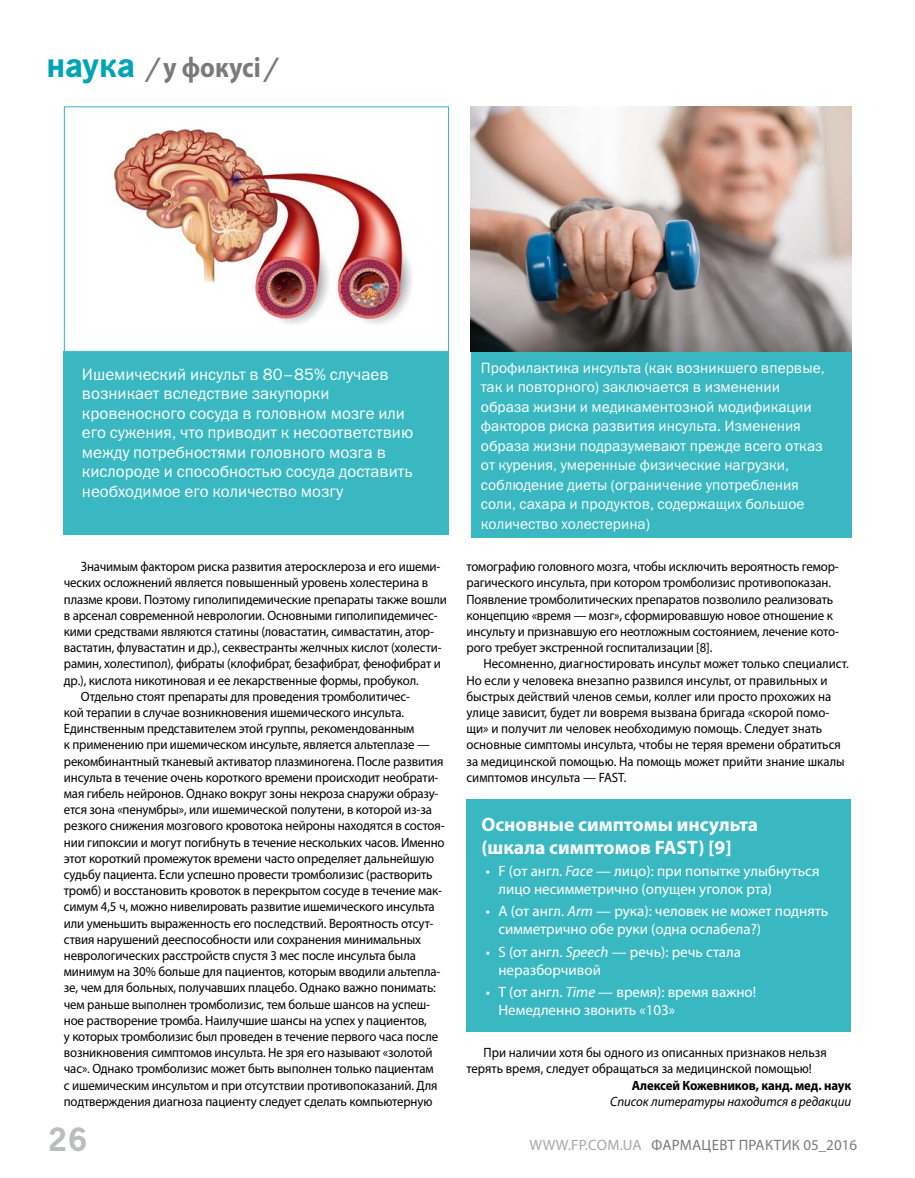
<style>
.page{position:relative;width:915px;height:1178px;background:#fff}
.page>*{position:absolute;margin:0;border:0;box-sizing:border-box;transform-origin:0 0}
.t1{font:700 34.5px "News Paper C";color:#bbbcbd}
.t2{font:700 28.5px "Myriad Pro";color:#7a7a7a;scale:.9 1}
.t3{font:700 19.5px/23.4px "Myriad Pro";color:#fff}
.t4{font:16.5px/19.5px "Franklin Gothic Book ITC";color:#fff}
.t5{font:15px/19.5px "Franklin Gothic Book ITC";color:#fff}
.t6{font:15px/18px "Myriad Pro";color:#fff}
.t7{font:15px "Myriad Pro";letter-spacing:.03em;color:#a6a7a7}
.t8{font:15px "Myriad Pro";color:#7a7a7a}
.t9{font:13.5px/16.2px "Myriad Pro";letter-spacing:-.01em;color:#000;scale:.95 1}
.t10{font:italic 13.5px "Myriad Pro";color:#000;scale:.95 1}
.t11{font:700 13.5px "Myriad Pro";letter-spacing:-.01em;color:#000;scale:.95 1}
.s1{font-family:"News Paper C";font-size:36px;color:#00a4b5}
.s2{font-family:"News Paper C"}
.s3{font-style:italic}
.s4{color:#7a7a7a}
</style>
<div class="page">
<div style="left:466px;top:799px;width:384px;height:232px;background:#3ab8c1"></div>
<div style="left:471px;top:352px;width:379px;height:185px;background:#3ab8c1"></div>
<img style="left:471px;top:106px;width:379px;height:246px">
<div style="left:64px;top:351px;width:385px;height:184px;background:#3ab8c1"></div>
<img style="left:113px;top:129px;width:299px;height:195px">
<div style="left:64px;top:106px;width:385px;height:246px;border:1px solid #3ab8c1"></div>
<h2 class="t2" style="left:47px;top:48px;width:256px"><span class="s1">наука</span> <span class="s2">/</span> у фокусі <span class="s2">/</span></h2>
<p class="t4" style="left:82px;top:364px;width:333px">И шемический инсульт в 80–85% случаев возникает вследствие закупорки кровеносного сосуда в головном мозге или его сужения, что приводит к несоответствию между потребностями головного мозга в кислороде и способностью сосуда доставить необходимое его количество мозгу</p>
<p class="t5" style="left:480px;top:358px;width:345px">П рофилактика инсульта (как возникшего впервые, так и повторного) заключается в изменении образа жизни и медикаментозной модификации факторов риска развития инсульта. Изменения образа жизни подразумевают прежде всего отказ от курения, умеренные физические нагрузки, соблюдение диеты (ограничение употребления соли, сахара и продуктов, содержащих большое количество холестерина)</p>
<p class="t9" style="left:81px;top:558px;width:380px">ЗНАЧИМЫМ ФАКТОРОМ РИСКА РАЗВИТИЯ АТЕРОСКЛЕРОЗА И ЕГО ИШЕМИ-</p>
<p class="t9" style="left:64px;top:574px;width:385px">ЧЕСКИХ ОСЛОЖНЕНИЙ ЯВЛЯЕТСЯ ПОВЫШЕННЫЙ УРОВЕНЬ ХОЛЕСТЕРИНА В</p>
<p class="t9" style="left:64px;top:591px;width:404px">ПЛАЗМЕ КРОВИ. ПОЭТОМУ ГИПОЛИПИДЕМИЧЕСКИЕ ПРЕПАРАТЫ ТАКЖЕ ВОШЛИ</p>
<p class="t9" style="left:64px;top:607px;width:395px">В АРСЕНАЛ СОВРЕМЕННОЙ НЕВРОЛОГИИ. ОСНОВНЫМИ ГИПОЛИПИДЕМИЧЕС-</p>
<p class="t9" style="left:64px;top:623px;width:391px">КИМИ СРЕДСТВАМИ ЯВЛЯЮТСЯ СТАТИНЫ (ЛОВАСТАТИН, СИМВАСТАТИН, АТОР-</p>
<p class="t9" style="left:64px;top:639px;width:399px">ВАСТАТИН, ФЛУВАСТАТИН И ДР.), СЕКВЕСТРАНТЫ ЖЕЛЧНЫХ КИСЛОТ (ХОЛЕСТИ-</p>
<p class="t9" style="left:64px;top:655px;width:398px">РАМИН, ХОЛЕСТИПОЛ), ФИБРАТЫ (КЛОФИБРАТ, БЕЗАФИБРАТ, ФЕНОФИБРАТ И</p>
<p class="t9" style="left:64px;top:672px;width:375px">ДР.), КИСЛОТА НИКОТИНОВАЯ И ЕЕ ЛЕКАРСТВЕННЫЕ ФОРМЫ, ПРОБУКОЛ.</p>
<p class="t9" style="left:81px;top:688px;width:348px">ОТДЕЛЬНО СТОЯТ ПРЕПАРАТЫ ДЛЯ ПРОВЕДЕНИЯ ТРОМБОЛИТИЧЕС-</p>
<p class="t9" style="left:64px;top:704px;width:360px">КОЙ ТЕРАПИИ В СЛУЧАЕ ВОЗНИКНОВЕНИЯ ИШЕМИЧЕСКОГО ИНСУЛЬТА.</p>
<p class="t9" style="left:64px;top:720px;width:370px">ЕДИНСТВЕННЫМ ПРЕДСТАВИТЕЛЕМ ЭТОЙ ГРУППЫ, РЕКОМЕНДОВАННЫМ</p>
<p class="t9" style="left:64px;top:736px;width:387px">К ПРИМЕНЕНИЮ ПРИ ИШЕМИЧЕСКОМ ИНСУЛЬТЕ, ЯВЛЯЕТСЯ АЛЬТЕПЛАЗЕ —</p>
<p class="t9" style="left:64px;top:753px;width:401px">РЕКОМБИНАНТНЫЙ ТКАНЕВЫЙ АКТИВАТОР ПЛАЗМИНОГЕНА. ПОСЛЕ РАЗВИТИЯ</p>
<p class="t9" style="left:64px;top:769px;width:396px">ИНСУЛЬТА В ТЕЧЕНИЕ ОЧЕНЬ КОРОТКОГО ВРЕМЕНИ ПРОИСХОДИТ НЕОБРАТИ-</p>
<p class="t9" style="left:64px;top:785px;width:396px">МАЯ ГИБЕЛЬ НЕЙРОНОВ. ОДНАКО ВОКРУГ ЗОНЫ НЕКРОЗА СНАРУЖИ ОБРАЗУ-</p>
<p class="t9" style="left:64px;top:801px;width:389px">ЕТСЯ ЗОНА «ПЕНУМБРЫ», ИЛИ ИШЕМИЧЕСКОЙ ПОЛУТЕНИ, В КОТОРОЙ ИЗ-ЗА</p>
<p class="t9" style="left:64px;top:817px;width:402px">РЕЗКОГО СНИЖЕНИЯ МОЗГОВОГО КРОВОТОКА НЕЙРОНЫ НАХОДЯТСЯ В СОСТОЯ-</p>
<p class="t9" style="left:64px;top:834px;width:402px">НИИ ГИПОКСИИ И МОГУТ ПОГИБНУТЬ В ТЕЧЕНИЕ НЕСКОЛЬКИХ ЧАСОВ. ИМЕННО</p>
<p class="t9" style="left:64px;top:850px;width:391px">ЭТОТ КОРОТКИЙ ПРОМЕЖУТОК ВРЕМЕНИ ЧАСТО ОПРЕДЕЛЯЕТ ДАЛЬНЕЙШУЮ</p>
<p class="t9" style="left:64px;top:866px;width:389px">СУДЬБУ ПАЦИЕНТА. ЕСЛИ УСПЕШНО ПРОВЕСТИ ТРОМБОЛИЗИС (РАСТВОРИТЬ</p>
<p class="t9" style="left:64px;top:882px;width:399px">ТРОМБ) И ВОССТАНОВИТЬ КРОВОТОК В ПЕРЕКРЫТОМ СОСУДЕ В ТЕЧЕНИЕ МАК-</p>
<p class="t9" style="left:64px;top:898px;width:392px">СИМУМ 4,5 Ч, МОЖНО НИВЕЛИРОВАТЬ РАЗВИТИЕ ИШЕМИЧЕСКОГО ИНСУЛЬТА</p>
<p class="t9" style="left:64px;top:915px;width:390px">ИЛИ УМЕНЬШИТЬ ВЫРАЖЕННОСТЬ ЕГО ПОСЛЕДСТВИЙ. ВЕРОЯТНОСТЬ ОТСУТ-</p>
<p class="t9" style="left:64px;top:931px;width:377px">СТВИЯ НАРУШЕНИЙ ДЕЕСПОСОБНОСТИ ИЛИ СОХРАНЕНИЯ МИНИМАЛЬНЫХ</p>
<p class="t9" style="left:64px;top:947px;width:372px">НЕВРОЛОГИЧЕСКИХ РАССТРОЙСТВ СПУСТЯ 3 МЕС ПОСЛЕ ИНСУЛЬТА БЫЛА</p>
<p class="t9" style="left:64px;top:963px;width:398px">МИНИМУМ НА 30% БОЛЬШЕ ДЛЯ ПАЦИЕНТОВ, КОТОРЫМ ВВОДИЛИ АЛЬТЕПЛА-</p>
<p class="t9" style="left:64px;top:979px;width:393px">ЗЕ, ЧЕМ ДЛЯ БОЛЬНЫХ, ПОЛУЧАВШИХ ПЛАЦЕБО. ОДНАКО ВАЖНО ПОНИМАТЬ:</p>
<p class="t9" style="left:64px;top:996px;width:387px">ЧЕМ РАНЬШЕ ВЫПОЛНЕН ТРОМБОЛИЗИС, ТЕМ БОЛЬШЕ ШАНСОВ НА УСПЕШ-</p>
<p class="t9" style="left:64px;top:1012px;width:383px">НОЕ РАСТВОРЕНИЕ ТРОМБА. НАИЛУЧШИЕ ШАНСЫ НА УСПЕХ У ПАЦИЕНТОВ,</p>
<p class="t9" style="left:64px;top:1028px;width:395px">У КОТОРЫХ ТРОМБОЛИЗИС БЫЛ ПРОВЕДЕН В ТЕЧЕНИЕ ПЕРВОГО ЧАСА ПОСЛЕ</p>
<p class="t9" style="left:64px;top:1044px;width:389px">ВОЗНИКНОВЕНИЯ СИМПТОМОВ ИНСУЛЬТА. НЕ ЗРЯ ЕГО НАЗЫВАЮТ «ЗОЛОТОЙ</p>
<p class="t9" style="left:64px;top:1060px;width:390px">ЧАС». ОДНАКО ТРОМБОЛИЗИС МОЖЕТ БЫТЬ ВЫПОЛНЕН ТОЛЬКО ПАЦИЕНТАМ</p>
<p class="t9" style="left:64px;top:1077px;width:394px">С ИШЕМИЧЕСКИМ ИНСУЛЬТОМ И ПРИ ОТСУТСТВИИ ПРОТИВОПОКАЗАНИЙ. ДЛЯ</p>
<p class="t9" style="left:64px;top:1093px;width:389px">ПОДТВЕРЖДЕНИЯ ДИАГНОЗА ПАЦИЕНТУ СЛЕДУЕТ СДЕЛАТЬ КОМПЬЮТЕРНУЮ</p>
<h1 class="t1" style="left:47px;top:1120px;width:42px">26</h1>
<p class="t9" style="left:466px;top:558px;width:393px">ТОМОГРАФИЮ ГОЛОВНОГО МОЗГА, ЧТОБЫ ИСКЛЮЧИТЬ ВЕРОЯТНОСТЬ ГЕМОР-РАГИЧЕСКОГО ИНСУЛЬТА, ПРИ КОТОРОМ ТРОМБОЛИЗИС ПРОТИВОПОКАЗАН.<br>ПОЯВЛЕНИЕ ТРОМБОЛИТИЧЕСКИХ ПРЕПАРАТОВ ПОЗВОЛИЛО РЕАЛИЗОВАТЬ КОНЦЕПЦИЮ «ВРЕМЯ — МОЗГ», СФОРМИРОВАВШУЮ НОВОЕ ОТНОШЕНИЕ К ИНСУЛЬТУ И ПРИЗНАВШУЮ ЕГО НЕОТЛОЖНЫМ СОСТОЯНИЕМ, ЛЕЧЕНИЕ КОТО-РОГО ТРЕБУЕТ ЭКСТРЕННОЙ ГОСПИТАЛИЗАЦИИ [8].</p>
<p class="t9" style="left:466px;top:655px;width:404px;text-indent:17px">НЕСОМНЕННО, ДИАГНОСТИРОВАТЬ ИНСУЛЬТ МОЖЕТ ТОЛЬКО СПЕЦИАЛИСТ.<br>НО ЕСЛИ У ЧЕЛОВЕКА ВНЕЗАПНО РАЗВИЛСЯ ИНСУЛЬТ, ОТ ПРАВИЛЬНЫХ И БЫСТРЫХ ДЕЙСТВИЙ ЧЛЕНОВ СЕМЬИ, КОЛЛЕГ ИЛИ ПРОСТО ПРОХОЖИХ НА УЛИЦЕ ЗАВИСИТ, БУДЕТ ЛИ ВОВРЕМЯ ВЫЗВАНА БРИГАДА «СКОРОЙ ПОМО-ЩИ» И ПОЛУЧИТ ЛИ ЧЕЛОВЕК НЕОБХОДИМУЮ ПОМОЩЬ. СЛЕДУЕТ ЗНАТЬ ОСНОВНЫЕ СИМПТОМЫ ИНСУЛЬТА, ЧТОБЫ НЕ ТЕРЯЯ ВРЕМЕНИ ОБРАТИТЬСЯ ЗА МЕДИЦИНСКОЙ ПОМОЩЬЮ. НА ПОМОЩЬ МОЖЕТ ПРИЙТИ ЗНАНИЕ ШКАЛЫ СИМПТОМОВ ИНСУЛЬТА — FAST.</p>
<h3 class="t3" style="left:481px;top:812px;width:278px">Основные симптомы инсульта (шкала симптомов FAST) [9]</h3>
<p class="t6" style="left:498px;top:862px;width:322px;text-indent:-13px">• F (ОТ АНГЛ. <span class="s3">Face</span> — ЛИЦО): ПРИ ПОПЫТКЕ УЛЫБНУТЬСЯ<br>ЛИЦО НЕСИММЕТРИЧНО (ОПУЩЕН УГОЛОК РТА)</p>
<p class="t6" style="left:498px;top:902px;width:331px;text-indent:-13px">• A (ОТ АНГЛ. <span class="s3">Arm</span> — РУКА): ЧЕЛОВЕК НЕ МОЖЕТ ПОДНЯТЬ<br>СИММЕТРИЧНО ОБЕ РУКИ (ОДНА ОСЛАБЕЛА?)</p>
<p class="t6" style="left:498px;top:942px;width:244px;text-indent:-13px">• S (ОТ АНГЛ. <span class="s3">Speech</span> — РЕЧЬ): РЕЧЬ СТАЛА<br>НЕРАЗБОРЧИВОЙ</p>
<p class="t6" style="left:498px;top:983px;width:259px;text-indent:-13px">• T (ОТ АНГЛ. <span class="s3">Time</span> — ВРЕМЯ): ВРЕМЯ ВАЖНО!<br>НЕМЕДЛЕННО ЗВОНИТЬ «103»</p>
<p class="t9" style="left:466px;top:1044px;width:380px;text-indent:17px">ПРИ НАЛИЧИИ ХОТЯ БЫ ОДНОГО ИЗ ОПИСАННЫХ ПРИЗНАКОВ НЕЛЬЗЯ<br>ТЕРЯТЬ ВРЕМЯ, СЛЕДУЕТ ОБРАЩАТЬСЯ ЗА МЕДИЦИНСКОЙ ПОМОЩЬЮ!</p>
<p class="t11" style="left:631px;top:1076px;width:232px">Алексей Кожевников, канд. мед. наук</p>
<p class="t10" style="left:610px;top:1093px;width:255px">Список литературы находится в редакции</p>
<p class="t7" style="left:529px;top:1135px;width:161px">WWW.FP.COM.UA <span class="s4">ФАРМАЦЕВ</span></p>
<p class="t8" style="left:727px;top:1135px;width:131px">Т ПРАКТИК 05_2016</p>
</div>
